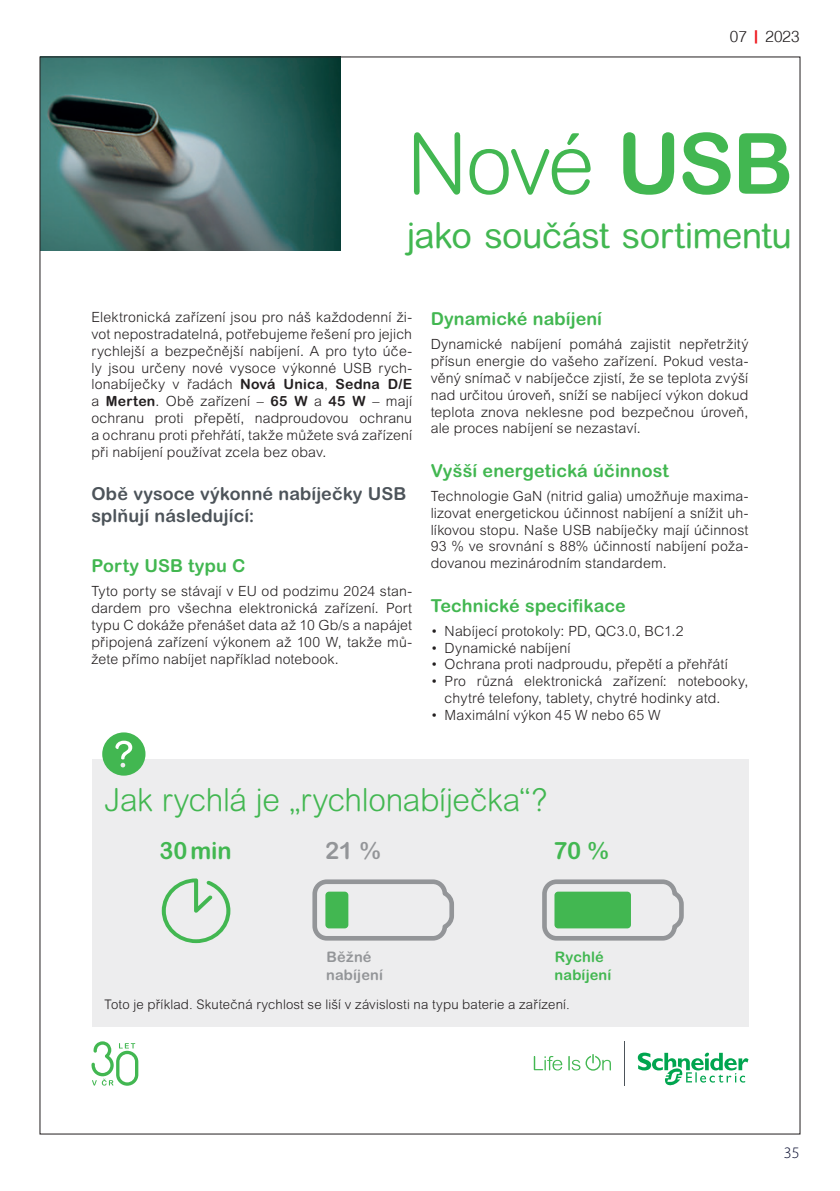
<style>
.page{position:relative;width:840px;height:1191px;background:#fff}
.page>*{position:absolute;margin:0;border:0;box-sizing:border-box;transform-origin:0 0}
.t1{font:300 84.4px "Arial Rounded MT Pro";color:#42b751}
.t2{font:35.8px "Arial Rounded MT Pro";letter-spacing:-.015em;color:#42b751}
.t3{font:300 31.8px "Arial Rounded MT Pro";letter-spacing:-.01em;color:#42b751}
.t4{font:700 23.8px "Arial Rounded MT Pro";letter-spacing:-.005em;color:#42b751}
.t5{font:700 23.8px "Arial Rounded MT Pro";color:#939598}
.t6{font:700 18px "Arial Rounded MT Pro";letter-spacing:.005em;color:#42b751}
.t7{font:700 18px/21.4px "Arial Rounded MT Pro";letter-spacing:.005em;color:#4d545a}
.t8{font:300 16px "Swiss 721 TL";color:#231f20}
.t9{font:700 14.6px/17.2px "Arial Rounded MT Pro";letter-spacing:.01em;color:#42b751}
.t10{font:700 14.6px/17.2px "Arial Rounded MT Pro";letter-spacing:.01em;color:#939598}
.t11{font:300 14px/16.8px "Arial MT Pro";letter-spacing:.01em;color:#231f20;text-align:justify}
.t12{font:300 13.2px "Arial Rounded MT Pro";letter-spacing:.015em;color:#231f20}
.s1{font-weight:900;color:#ee1d23}
.s2{font-weight:700}
.s3{font-family:"Arial Rounded MT Pro";font-weight:700}
</style>
<div class="page">
<div style="left:91px;top:759px;width:657px;height:267px;background:#ededee"></div>
<svg style="left:102px;top:732px;width:43px;height:43px"></svg>
<svg style="left:162px;top:878px;width:68px;height:65px"></svg>
<svg style="left:312px;top:879px;width:142px;height:62px"></svg>
<div style="left:325px;top:891px;width:23px;height:37px;background:#42b751;border-radius:4px"></div>
<svg style="left:542px;top:879px;width:142px;height:62px"></svg>
<div style="left:554px;top:891px;width:76px;height:37px;background:#42b751;border-radius:4px"></div>
<img style="left:42px;top:59px;width:298px;height:192px">
<svg style="left:533px;top:1054px;width:77px;height:16px"></svg>
<svg style="left:637px;top:1052px;width:111px;height:34px"></svg>
<hr style="left:623px;top:1041px;width:1px;height:44px;background:#4d545a">
<svg style="left:91px;top:1041px;width:47px;height:44px"></svg>
<p class="t8" style="left:729px;top:26px;width:71px">07 <span class="s1">|</span> 2023</p>
<h1 class="t1" style="left:406px;top:115px;width:448px">Nové <span class="s2">USB r</span></h1>
<h2 class="t2" style="left:406px;top:214px;width:436px">jako součást sortimentu vy</h2>
<p class="t11" style="left:91px;top:309px;width:322px">Elektronická zařízení jsou pro náš každodenní ži&shy;vot nepostradatelná, potřebujeme řešení pro jejich rychlejší a bezpečnější nabíjení. A pro tyto úče&shy;ly jsou určeny nové vysoce výkonné USB rych&shy;lonabíječky v řadách <span class="s3">Nová Unica</span>, <span class="s3">Sedna D/E </span>a <span class="s3">Merten</span>. Obě zařízení – <span class="s3">65 W</span> a <span class="s3">45 W</span> – mají ochranu proti přepětí, nadproudovou ochranu a ochranu proti přehřátí, takže můžete svá zařízení při nabíjení používat zcela bez obav.</p>
<p class="t7" style="left:91px;top:483px;width:316px">Obě vysoce výkonné nabíječky USB splňují následující:</p>
<p class="t6" style="left:91px;top:555px;width:155px">Porty USB typu C</p>
<p class="t11" style="left:91px;top:583px;width:322px">Tyto porty se stávají v EU od podzimu 2024 stan&shy;dardem pro všechna elektronická zařízení. Port typu C dokáže přenášet data až 10 Gb/s a napájet připojená zařízení výkonem až 100 W, takže mů&shy;žete přímo nabíjet například notebook.</p>
<p class="t6" style="left:430px;top:307px;width:173px">Dynamické nabíjení</p>
<p class="t11" style="left:430px;top:336px;width:319px">Dynamické nabíjení pomáhá zajistit nepřetržitý přísun energie do vašeho zařízení. Pokud vesta&shy;věný snímač v nabíječce zjistí, že se teplota zvýší nad určitou úroveň, sníží se nabíjecí výkon dokud teplota znova neklesne pod bezpečnou úroveň, ale proces nabíjení se nezastaví.</p>
<p class="t6" style="left:430px;top:459px;width:239px">Vyšší energetická účinnost</p>
<p class="t11" style="left:430px;top:488px;width:319px">Technologie GaN (nitrid galia) umožňuje maxima&shy;lizovat energetickou účinnost nabíjení a snížit uh&shy;líkovou stopu. Naše USB nabíječky mají účinnost 93 % ve srovnání s 88% účinností nabíjení poža&shy;dovanou mezinárodním standardem.</p>
<p class="t6" style="left:430px;top:594px;width:196px">Technické specifikace</p>
<p class="t11" style="left:430px;top:622px;width:254px">• Nabíjecí protokoly: PD, QC3.0, BC1.2</p>
<p class="t11" style="left:430px;top:639px;width:141px">• Dynamické nabíjení</p>
<p class="t11" style="left:430px;top:656px;width:298px">• Ochrana proti nadproudu, přepětí a přehřátí</p>
<p class="t11" style="left:444px;top:673px;width:305px;text-indent:-14px">• Pro různá elektronická zařízení: notebooky, chytré telefony, tablety, chytré hodinky atd.</p>
<p class="t11" style="left:430px;top:707px;width:231px">• Maximální výkon 45 W nebo 65 W</p>
<h3 class="t3" style="left:105px;top:782px;width:444px">Jak rychlá je „rychlonabíječka“?</h3>
<h3 class="t4" style="left:159px;top:836px;width:73px">30 min</h3>
<h3 class="t5" style="left:325px;top:836px;width:57px">21 %</h3>
<h3 class="t4" style="left:553px;top:836px;width:57px">70 %</h3>
<p class="t10" style="left:326px;top:949px;width:58px">Běžné nabíjení</p>
<p class="t12" style="left:105px;top:997px;width:466px">Toto je příklad. Skutečná rychlost se liší v závislosti na typu baterie a zařízení.</p>
<p class="t9" style="left:554px;top:949px;width:58px">Rychlé nabíjení</p>
</div>
